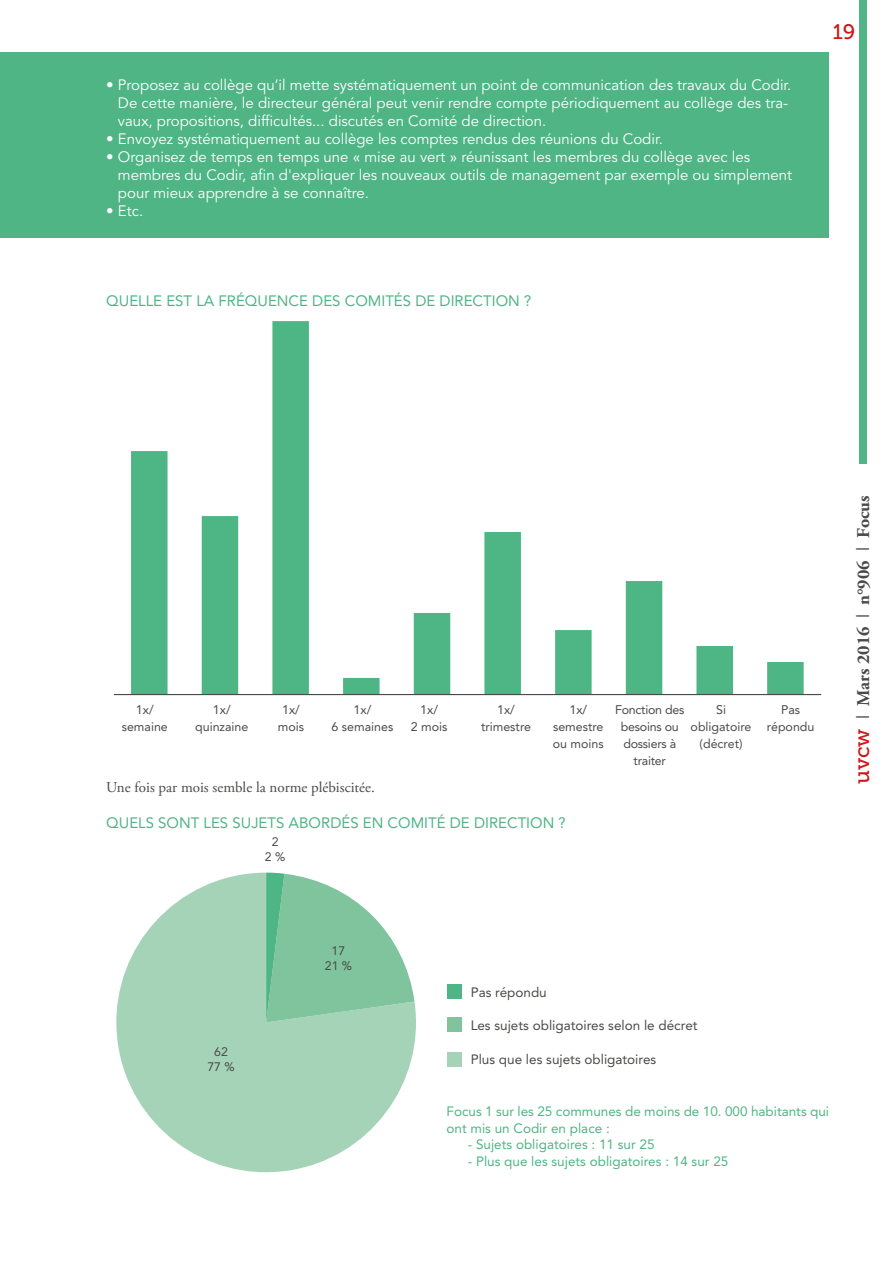
<style>
.page{position:relative;width:893px;height:1263px;background:#fff}
.page>*{position:absolute;margin:0;border:0;box-sizing:border-box;transform-origin:0 0}
.t1{font:21px "Museo Slab 500";color:#cd171a}
.t2{font:700 18px "Adobe Garamond Pro";color:#4a4a49}
.t3{font:15px/18px "Avenir LT Std";color:#fff}
.t4{font:15px "Avenir LT Std";color:#4fb585}
.t5{font:15px "Adobe Garamond Pro";color:#4a4a49}
.t6{font:13.5px/16.5px "Avenir LT Std";color:#4fb585}
.t7{font:13.5px "Avenir LT Std";color:#4a4a49}
.t8{font:12.45px/17.1px "Avenir LT Std";color:#4a4a49;text-align:center}
.t9{font:12.45px/17.1px "Avenir LT Std";letter-spacing:-.02em;color:#4a4a49;text-align:center}
.t10{font:12.3px/15px "Avenir LT Std";color:#4a4a49;text-align:center}
.s1{font-style:inherit}
.s2{font-family:"Museo Slab 500";font-weight:400;font-size:21px;color:#cd171a}
.s3{font-family:"Century Gothic";font-weight:400}
</style>
<div class="page">
<div style="left:859px;top:0;width:7px;height:463px;background:#4fb585"></div>
<svg style="left:131px;top:321px;width:673px;height:373px"></svg>
<hr style="left:114px;top:694px;width:707px;height:1px;background:#4a4a49">
<svg style="left:116px;top:872px;width:300px;height:301px;fill:#a5d3b7"></svg>
<svg style="left:266px;top:872px;width:148px;height:150px"></svg>
<div style="left:447px;top:985px;width:14px;height:14px;background:#4fb585"></div>
<div style="left:447px;top:1018px;width:14px;height:14px;background:#80c49d"></div>
<div style="left:447px;top:1052px;width:14px;height:14px;background:#a5d3b7"></div>
<div style="left:0;top:52px;width:828px;height:185px;background:#4fb585"></div>
<p class="t3" style="left:118px;top:76px;width:675px;text-indent:-12px">• Proposez au collège qu’il mette systématiquement un point de communication des travaux du Codir.<br>De cette manière, le directeur général peut venir rendre compte périodiquement au collège des tra&shy;vaux, propositions, difficultés... discutés en Comité de direction.</p>
<p class="t3" style="left:106px;top:130px;width:558px">• Envoyez systématiquement au collège les comptes rendus des réunions du Codir.</p>
<p class="t3" style="left:118px;top:148px;width:676px;text-indent:-12px">• Organisez de temps en temps une <span class="s1">«</span> mise au vert <span class="s1">»</span> réunissant les membres du collège avec les membres du Codir, afin d'expliquer les nouveaux outils de management par exemple ou simplement pour mieux apprendre à se connaître.</p>
<p class="t3" style="left:106px;top:202px;width:38px">• Etc.</p>
<p class="t4" style="left:106px;top:292px;width:426px">QUELLE EST LA FRÉQUENCE DES COMITÉS DE DIRECTION ?</p>
<h1 class="t1" style="left:833px;top:20px;width:24px">19</h1>
<p class="t8" style="left:122px;top:701px;width:48px">1x/ semaine</p>
<p class="t8" style="left:195px;top:701px;width:55px">1x/ quinzaine</p>
<p class="t8" style="left:278px;top:701px;width:28px">1x/ mois</p>
<p class="t8" style="left:332px;top:701px;width:63px">1x/<br>6 semaines</p>
<p class="t8" style="left:411px;top:701px;width:38px">1x/<br>2 mois</p>
<p class="t8" style="left:481px;top:701px;width:52px">1x/ trimestre</p>
<p class="t8" style="left:553px;top:701px;width:52px">1x/ semestre ou moins</p>
<p class="t9" style="left:615px;top:701px;width:71px">Fonction des besoins ou dossiers à traiter</p>
<p class="t8" style="left:691px;top:701px;width:62px">Si obligatoire (décret)</p>
<p class="t8" style="left:767px;top:701px;width:49px">Pas répondu</p>
<p class="t5" style="left:106px;top:778px;width:270px">Une fois par mois semble la norme plébiscitée.</p>
<p class="t4" style="left:106px;top:814px;width:461px">QUELS SONT LES SUJETS ABORDÉS EN COMITÉ DE DIRECTION ?</p>
<p class="t10" style="left:265px;top:834px;width:22px">2<br>2 %</p>
<p class="t10" style="left:207px;top:1044px;width:29px">62<br>77 %</p>
<p class="t10" style="left:325px;top:943px;width:29px">17<br>21 %</p>
<p class="t7" style="left:471px;top:984px;width:78px">Pas répondu</p>
<p class="t7" style="left:471px;top:1017px;width:228px">Les sujets obligatoires selon le décret</p>
<p class="t7" style="left:471px;top:1051px;width:187px">Plus que les sujets obligatoires</p>
<p class="t2" style="left:853px;top:784px;width:290px;rotate:-90deg"><span class="s2">uvcw</span> <span class="s3">I</span> Mars 2016 <span class="s3">I</span> n°906 <span class="s3">I</span> Focus</p>
<p class="t6" style="left:446px;top:1103px;width:384px">Focus 1 sur les 25 communes de moins de 10. 000 habitants qui ont mis un Codir en place :</p>
<p class="t6" style="left:468px;top:1136px;width:188px">- Sujets obligatoires : 11 sur 25</p>
<p class="t6" style="left:468px;top:1153px;width:262px">- Plus que les sujets obligatoires : 14 sur 25</p>
</div>
